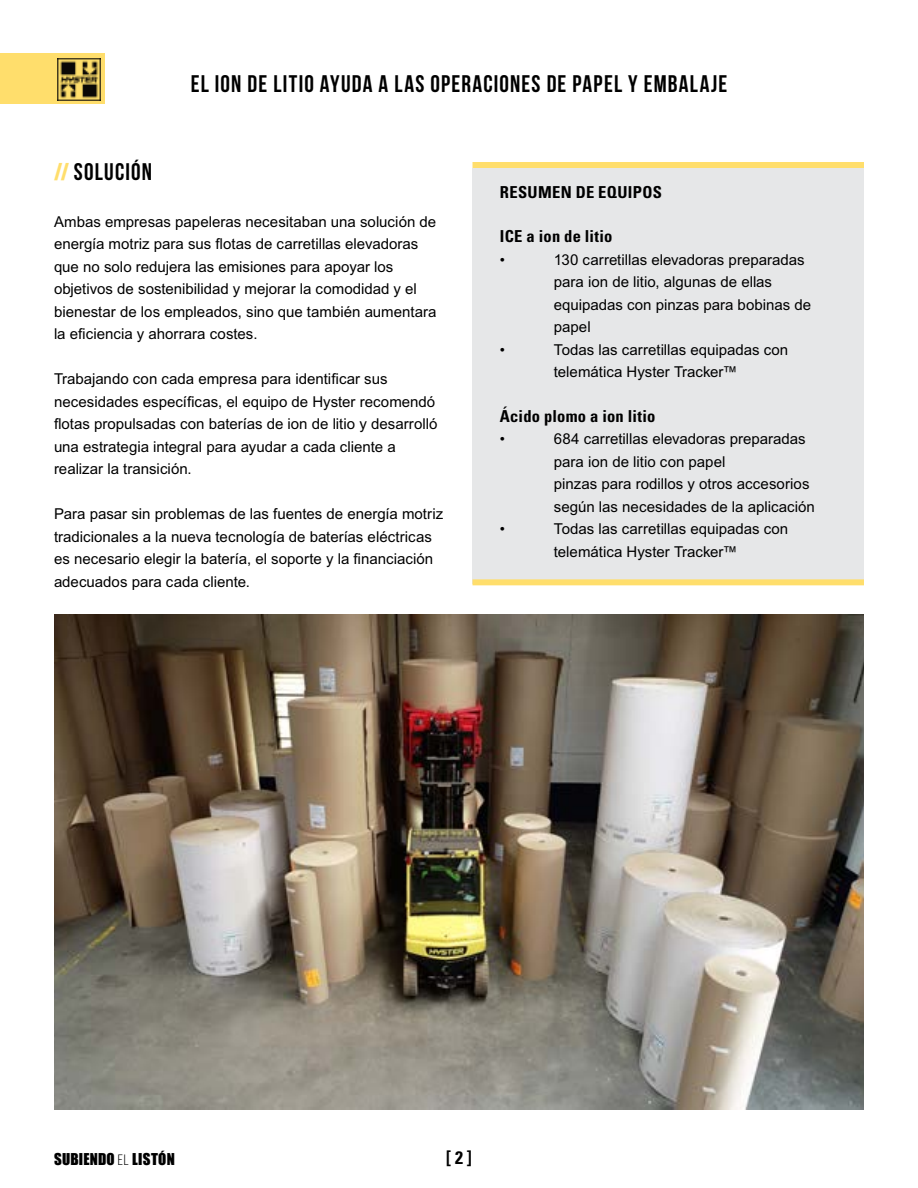
<style>
.page{position:relative;width:918px;height:1188px;background:#fff}
.page>*{position:absolute;margin:0;border:0;box-sizing:border-box;transform-origin:0 0}
.t1{font:700 24px "Bebas Neue";letter-spacing:.045em;color:#000}
.t2{font:700 condensed 18px "Univers LT Std";color:#000}
.t3{font:700 condensed 16.5px "Univers LT Std";letter-spacing:.02em;color:#000}
.t4{font:15px/22.5px "Arial MT Std";color:#000}
.t5{font:15px "Impact";letter-spacing:.015em;color:#000}
.s1{font-family:"Impact";font-weight:400;font-size:21px;color:#ffde6c}
.s2{font-family:"Bebas Neue"}
</style>
<div class="page">
<img style="left:54px;top:615px;width:810px;height:494px">
<div style="left:472px;top:168px;width:392px;height:416px;background:#e6e7e8"></div>
<div style="left:0;top:53px;width:104px;height:51px;background:#ffde6c"></div>
<img style="left:58px;top:59px;width:42px;height:42px">
<div style="left:472px;top:579px;width:392px;height:6px;background:#ffde6c"></div>
<div style="left:472px;top:162px;width:392px;height:6px;background:#ffde6c"></div>
<h1 class="t1" style="left:191px;top:71px;width:538px">EL ION DE LITIO AYUDA A LAS OPERACIONES DE PAPEL Y EMBALAJE</h1>
<h1 class="t1" style="left:54px;top:159px;width:99px"><span class="s1">//</span> SOLUCIÓN</h1>
<p class="t4" style="left:54px;top:210px;width:384px">Ambas empresas papeleras necesitaban una solución de energía motriz para sus flotas de carretillas elevadoras que no solo redujera las emisiones para apoyar los objetivos de sostenibilidad y mejorar la comodidad y el bienestar de los empleados, sino que también aumentara la eficiencia y ahorrara costes.</p>
<p class="t4" style="left:54px;top:367px;width:385px">Trabajando con cada empresa para identificar sus necesidades específicas, el equipo de Hyster recomendó flotas propulsadas con baterías de ion de litio y desarrolló una estrategia integral para ayudar a cada cliente a realizar la transición.</p>
<p class="t4" style="left:54px;top:502px;width:391px">Para pasar sin problemas de las fuentes de energía motriz tradicionales a la nueva tecnología de baterías eléctricas es necesario elegir la batería, el soporte y la financiación adecuados para cada cliente.</p>
<p class="t3" style="left:500px;top:182px;width:164px">RESUMEN DE EQUIPOS</p>
<p class="t3" style="left:500px;top:226px;width:114px">ICE a ion de litio</p>
<p class="t4" style="left:500px;top:248px;width:7px">•</p>
<p class="t4" style="left:554px;top:248px;width:259px">130 carretillas elevadoras preparadas para ion de litio, algunas de ellas equipadas con pinzas para bobinas de papel</p>
<p class="t4" style="left:500px;top:338px;width:7px">•</p>
<p class="t4" style="left:554px;top:338px;width:236px">Todas las carretillas equipadas con telemática Hyster Tracker™</p>
<p class="t3" style="left:500px;top:406px;width:157px">Ácido plomo a ion litio</p>
<p class="t4" style="left:500px;top:427px;width:7px">•</p>
<p class="t4" style="left:554px;top:427px;width:262px">684 carretillas elevadoras preparadas para ion de litio con papel<br>pinzas para rodillos y otros accesorios según las necesidades de la aplicación</p>
<p class="t4" style="left:500px;top:517px;width:7px">•</p>
<p class="t4" style="left:554px;top:517px;width:236px">Todas las carretillas equipadas con telemática Hyster Tracker™</p>
<p class="t5" style="left:54px;top:1147px;width:122px">SUBIENDO <span class="s2">EL</span> LISTÓN</p>
<p class="t2" style="left:446px;top:1147px;width:27px">[ 2 ]</p>
</div>
